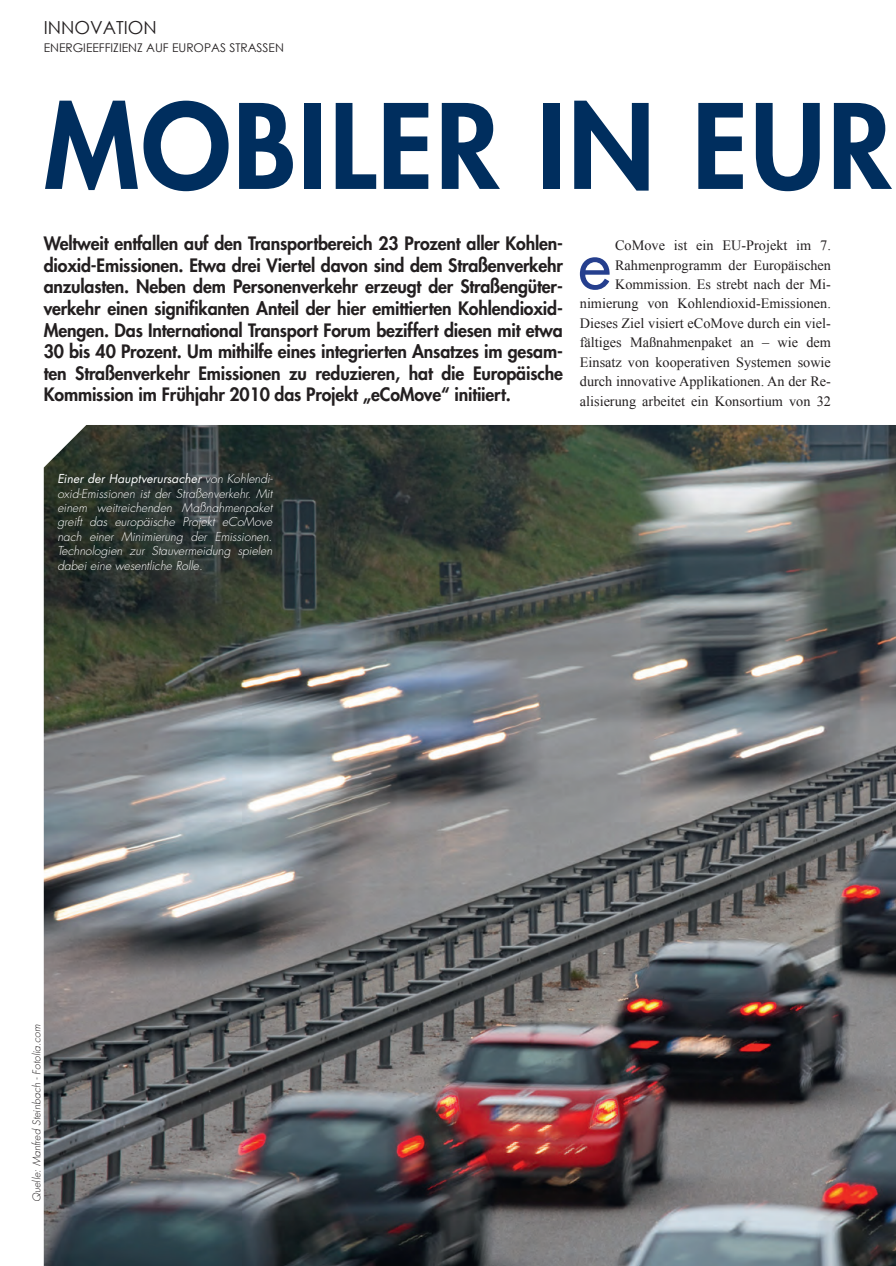
<style>
.page{position:relative;width:896px;height:1266px;background:#fff}
.page>*{position:absolute;margin:0;border:0;box-sizing:border-box;transform-origin:0 0}
.t1{font:800 114px "Futura Std";letter-spacing:.02em;color:#002e5e}
.t2{font:65.7px "Futura Std";color:#253f8e}
.t3{font:800 18px/21.6px "Futura Std";letter-spacing:-.01em;color:#231f20;text-align:justify}
.t4{font:18px "Century Gothic";color:#231f20}
.t5{font:14.25px/19.4px "Times New Roman";color:#231f20;text-align:right}
.t6{font:italic 300 12px/14.4px "Futura Std";color:#fff;text-align:justify}
.t7{font:12px "Century Gothic";color:#231f20}
.t8{font:italic 300 10.5px "Futura Std";color:#231f20}
.s1{font-weight:400}
</style>
<div class="page">
<img style="left:44px;top:425px;width:851px;height:840px">
<p class="t4" style="left:44px;top:15px;width:115px">INNOVATION</p>
<p class="t7" style="left:44px;top:39px;width:241px">ENERGIEEFFIZIENZ AUF EUROPAS STRASSEN</p>
<h1 class="t1" style="left:44px;top:75px;width:849px">mobiler in Eur</h1>
<p class="t3" style="left:44px;top:233px;width:520px">Weltweit entfallen auf den Transportbereich 23 Prozent aller Kohlen&shy;dioxid-Emissionen. Etwa drei Viertel davon sind dem Straßenverkehr anzulasten. Neben dem Personenverkehr erzeugt der Straßengüter&shy;verkehr einen signifikanten Anteil der hier emittierten Kohlendioxid-Mengen. Das International Transport Forum beziffert diesen mit etwa 30 bis 40 Prozent. Um mithilfe eines integrierten Ansatzes im gesam&shy;ten Straßenverkehr Emissionen zu reduzieren, hat die Europäische Kommission im Frühjahr 2010 das Projekt „eCoMove“ initiiert.</p>
<p class="t5" style="left:580px;top:235px;width:252px">CoMove ist ein EU-Projekt im 7.<br>Rahmenprogramm der Europäischen Kommission. Es strebt nach der Mi&shy;nimierung von Kohlendioxid-Emissionen.<br>Dieses Ziel visiert eCoMove durch ein viel&shy;fältiges Maßnahmenpaket an – wie dem Einsatz von kooperativen Systemen sowie durch innovative Applikationen. An der Re&shy;alisierung arbeitet ein Konsortium von 32</p>
<h2 class="t2" style="left:577px;top:223px;width:36px">e</h2>
<p class="t6" style="left:57px;top:472px;width:217px"><span class="s1">Einer der Hauptverursacher</span> von Kohlendi&shy;oxid-Emissionen ist der Straßenverkehr. Mit einem weitreichenden Maßnahmenpaket greift das europäische Projekt eCoMove nach einer Minimierung der Emissionen.<br>Technologien zur Stauvermeidung spielen dabei eine wesentliche Rolle.</p>
<p class="t8" style="left:30px;top:1201px;width:179px;rotate:-90deg">Quelle: Manfred Steinbach - Fotolia.com</p>
</div>
